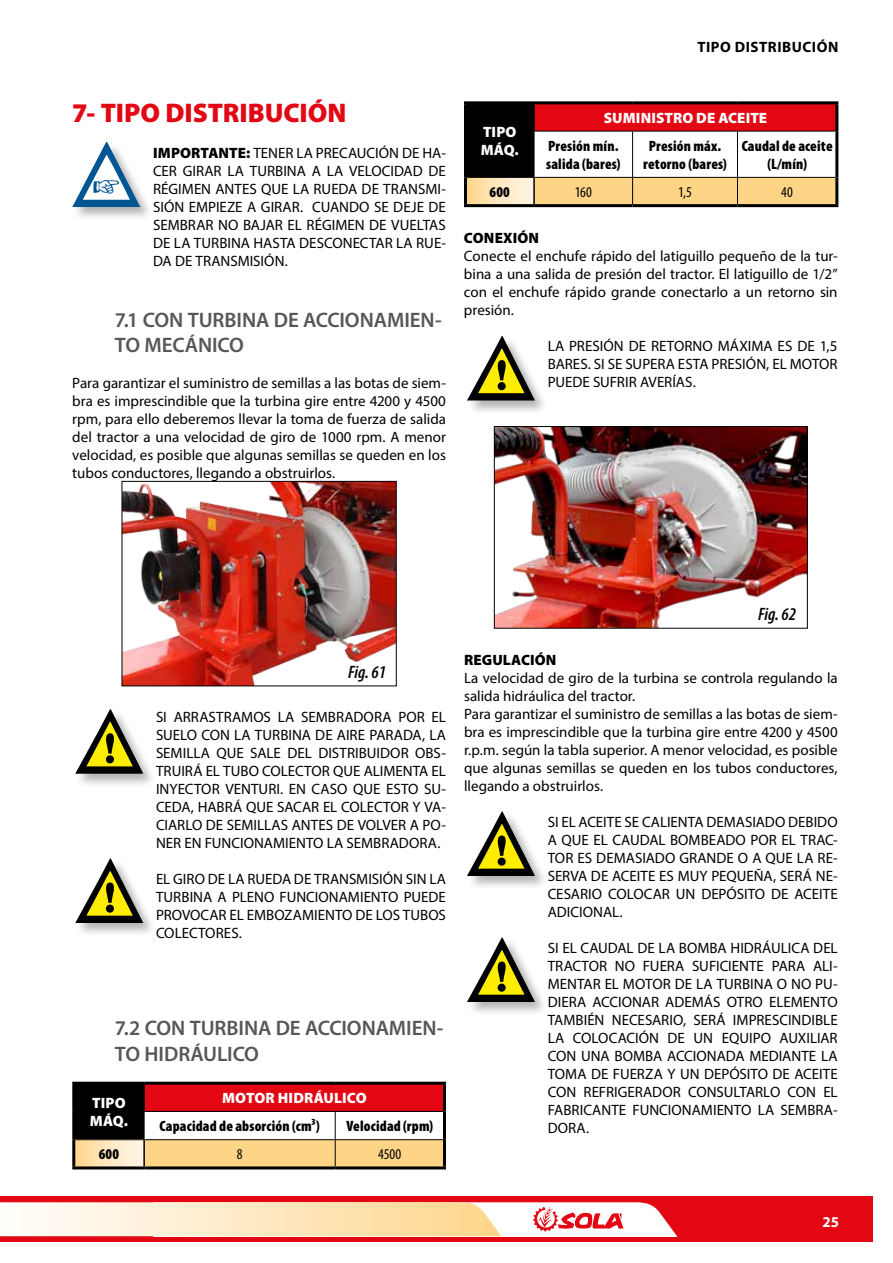
<style>
.page{position:relative;width:893px;height:1263px;background:#fff}
.page>*{position:absolute;margin:0;border:0;box-sizing:border-box;transform-origin:0 0}
.t1{font:900 27px "Myriad Pro";color:#e30613}
.t2{font:600 21px/25.2px "Myriad Pro";letter-spacing:-.005em;color:#575756}
.t3{font:italic 600 condensed 18px "Myriad Pro";color:#000}
.t4{font:15px/18px "Myriad Pro";color:#000;text-align:justify}
.t5{font:900 condensed 15px/18px "Myriad Pro";letter-spacing:.01em;color:#000;text-align:center}
.t6{font:900 15px/18px "Myriad Pro";letter-spacing:.005em;color:#fff}
.t7{font:900 15px "Myriad Pro";letter-spacing:.01em;color:#000}
.t8{font:700 15px "Myriad Pro";letter-spacing:.035em;color:#000}
.t9{font:condensed 15px "Myriad Pro";letter-spacing:.005em;color:#000}
.t10{font:700 15px "Myriad Pro";color:#fff}
.s1{font-weight:900}
</style>
<div class="page">
<div style="left:0;top:1196px;width:872px;height:45px;background:#e30613"></div>
<svg style="left:0;top:1202px;width:677px;height:34px;background:#fde0c7"></svg>
<img style="left:121px;top:481px;width:276px;height:205px">
<div style="left:74px;top:1083px;width:70px;height:57px;background:#000"></div>
<div style="left:144px;top:1083px;width:300px;height:28px;background:#e30613"></div>
<div style="left:74px;top:1140px;width:70px;height:28px;background:linear-gradient(to right,#fed78f,#fff7eb)"></div>
<hr style="left:72px;top:1082px;width:72px;height:3px;background:#000">
<hr style="left:72px;top:1085px;width:3px;height:26px;background:#000">
<hr style="left:72px;top:1111px;width:3px;height:29px;background:#000">
<hr style="left:72px;top:1140px;width:3px;height:26px;background:#000">
<hr style="left:72px;top:1166px;width:72px;height:3px;background:#000">
<hr style="left:144px;top:1082px;width:191px;height:3px;background:#000">
<hr style="left:335px;top:1082px;width:111px;height:3px;background:#000">
<hr style="left:443px;top:1085px;width:3px;height:26px;background:#000">
<hr style="left:443px;top:1111px;width:3px;height:29px;background:#000">
<hr style="left:443px;top:1140px;width:3px;height:26px;background:#000">
<hr style="left:144px;top:1166px;width:191px;height:3px;background:#000">
<hr style="left:335px;top:1166px;width:111px;height:3px;background:#000">
<hr style="left:143px;top:1085px;width:2px;height:26px;background:#000">
<hr style="left:143px;top:1140px;width:2px;height:26px;background:#000">
<svg style="left:144px;top:1111px;width:300px;height:57px"></svg>
<hr style="left:75px;top:1139px;width:70px;height:1px;background:#000">
<div style="left:465px;top:103px;width:69px;height:74px;background:#000"></div>
<div style="left:534px;top:103px;width:303px;height:28px;background:#e30613"></div>
<div style="left:465px;top:177px;width:69px;height:29px;background:linear-gradient(to right,#fed78e,#fff7eb)"></div>
<hr style="left:464px;top:101px;width:70px;height:3px;background:#000">
<hr style="left:464px;top:104px;width:3px;height:27px;background:#000">
<hr style="left:464px;top:131px;width:3px;height:46px;background:#000">
<hr style="left:464px;top:177px;width:3px;height:27px;background:#000">
<hr style="left:464px;top:204px;width:70px;height:3px;background:#000">
<hr style="left:534px;top:101px;width:99px;height:3px;background:#000">
<hr style="left:633px;top:101px;width:104px;height:3px;background:#000">
<hr style="left:737px;top:101px;width:101px;height:3px;background:#000">
<hr style="left:835px;top:104px;width:3px;height:27px;background:#000">
<hr style="left:835px;top:131px;width:3px;height:46px;background:#000">
<hr style="left:835px;top:177px;width:3px;height:27px;background:#000">
<hr style="left:534px;top:204px;width:99px;height:3px;background:#000">
<hr style="left:633px;top:204px;width:104px;height:3px;background:#000">
<hr style="left:737px;top:204px;width:101px;height:3px;background:#000">
<hr style="left:533px;top:104px;width:2px;height:27px;background:#000">
<hr style="left:533px;top:178px;width:2px;height:26px;background:#000">
<svg style="left:534px;top:131px;width:303px;height:75px"></svg>
<hr style="left:534px;top:131px;width:1px;height:46px;background:#000">
<hr style="left:467px;top:177px;width:67px;height:1px;background:#000">
<img style="left:494px;top:426px;width:314px;height:203px">
<div style="left:71px;top:141px;width:83px;height:81px;background:#000;opacity:.3"></div>
<svg style="left:72px;top:142px;width:68px;height:65px"></svg>
<div style="left:74px;top:708px;width:83px;height:80px;background:#000;opacity:.3"></div>
<svg style="left:75px;top:709px;width:68px;height:65px"></svg>
<div style="left:106px;top:755px;width:8px;height:8px;background:#000;border-radius:50%"></div>
<div style="left:74px;top:858px;width:83px;height:79px;background:#000;opacity:.3"></div>
<svg style="left:75px;top:858px;width:68px;height:65px"></svg>
<div style="left:106px;top:904px;width:8px;height:9px;background:#000;border-radius:50%"></div>
<div style="left:466px;top:335px;width:82px;height:80px;background:#000;opacity:.3"></div>
<svg style="left:467px;top:336px;width:68px;height:65px"></svg>
<div style="left:498px;top:382px;width:8px;height:8px;background:#000;border-radius:50%"></div>
<div style="left:466px;top:811px;width:82px;height:79px;background:#000;opacity:.3"></div>
<svg style="left:467px;top:811px;width:68px;height:65px"></svg>
<div style="left:498px;top:857px;width:8px;height:9px;background:#000;border-radius:50%"></div>
<div style="left:466px;top:937px;width:82px;height:79px;background:#000;opacity:.3"></div>
<svg style="left:467px;top:937px;width:68px;height:65px"></svg>
<div style="left:498px;top:983px;width:8px;height:9px;background:#000;border-radius:50%"></div>
<h1 class="t1" style="left:72px;top:94px;width:276px">7- TIPO DISTRIBUCIÓN</h1>
<p class="t4" style="left:153px;top:143px;width:294px"><span class="s1">IMPORTANTE:</span> TENER LA PRECAUCIÓN DE HA-CER GIRAR LA TURBINA A LA VELOCIDAD DE RÉGIMEN ANTES QUE LA RUEDA DE TRANSMI-SIÓN EMPIEZE A GIRAR. CUANDO SE DEJE DE SEMBRAR NO BAJAR EL RÉGIMEN DE VUELTAS DE LA TURBINA HASTA DESCONECTAR LA RUE-DA DE TRANSMISIÓN.</p>
<h2 class="t2" style="left:115px;top:307px;width:328px">7.1 CON TURBINA DE ACCIONAMIEN-<br>TO MECÁNICO</h2>
<p class="t4" style="left:72px;top:374px;width:375px">Para garantizar el suministro de semillas a las botas de siem&shy;bra es imprescindible que la turbina gire entre 4200 y 4500 rpm, para ello deberemos llevar la toma de fuerza de salida del tractor a una velocidad de giro de 1000 rpm. A menor velocidad, es posible que algunas semillas se queden en los tubos conductores, llegando a obstruirlos.</p>
<p class="t6" style="left:481px;top:122px;width:40px">TIPO<br>MÁQ.</p>
<p class="t8" style="left:697px;top:38px;width:143px">TIPO DISTRIBUCIÓN</p>
<p class="t6" style="left:604px;top:108px;width:165px">SUMINISTRO DE ACEITE</p>
<p class="t5" style="left:546px;top:136px;width:76px;text-align:left">Presión mín. salida (bares)</p>
<p class="t5" style="left:643px;top:136px;width:85px">Presión máx. retorno (bares)</p>
<p class="t5" style="left:742px;top:136px;width:92px">Caudal de aceite (L/mín)</p>
<p class="t5" style="left:490px;top:183px;width:22px">600</p>
<p class="t9" style="left:575px;top:183px;width:19px">160</p>
<p class="t9" style="left:678px;top:183px;width:15px">1,5</p>
<p class="t9" style="left:781px;top:183px;width:13px">40</p>
<p class="t7" style="left:464px;top:228px;width:77px">CONEXIÓN</p>
<p class="t4" style="left:464px;top:247px;width:375px">Conecte el enchufe rápido del latiguillo pequeño de la tur&shy;bina a una salida de presión del tractor. El latiguillo de 1/2” con el enchufe rápido grande conectarlo a un retorno sin presión.</p>
<p class="t4" style="left:548px;top:337px;width:291px">LA PRESIÓN DE RETORNO MÁXIMA ES DE 1,5<br>BARES. SI SE SUPERA ESTA PRESIÓN, EL MOTOR PUEDE SUFRIR AVERÍAS.</p>
<p class="t3" style="left:348px;top:661px;width:40px">Fig. 61</p>
<p class="t4" style="left:156px;top:708px;width:291px">SI ARRASTRAMOS LA SEMBRADORA POR EL SUELO CON LA TURBINA DE AIRE PARADA, LA SEMILLA QUE SALE DEL DISTRIBUIDOR OBS-TRUIRÁ EL TUBO COLECTOR QUE ALIMENTA EL INYECTOR VENTURI. EN CASO QUE ESTO SU-CEDA, HABRÁ QUE SACAR EL COLECTOR Y VA-CIARLO DE SEMILLAS ANTES DE VOLVER A PO-NER EN FUNCIONAMIENTO LA SEMBRADORA.</p>
<p class="t4" style="left:156px;top:870px;width:291px">EL GIRO DE LA RUEDA DE TRANSMISIÓN SIN LA TURBINA A PLENO FUNCIONAMIENTO PUEDE PROVOCAR EL EMBOZAMIENTO DE LOS TUBOS COLECTORES.</p>
<h2 class="t2" style="left:115px;top:1015px;width:330px">7.2 CON TURBINA DE ACCIONAMIEN-<br>TO HIDRÁULICO</h2>
<p class="t6" style="left:90px;top:1093px;width:40px">TIPO<br>MÁQ.</p>
<p class="t6" style="left:222px;top:1088px;width:146px">MOTOR HIDRÁULICO</p>
<p class="t5" style="left:160px;top:1117px;width:162px">Capacidad de absorción (cm³)</p>
<p class="t5" style="left:346px;top:1117px;width:88px">Velocidad (rpm)</p>
<p class="t5" style="left:99px;top:1145px;width:22px">600</p>
<p class="t9" style="left:237px;top:1145px;width:7px">8</p>
<p class="t9" style="left:378px;top:1145px;width:25px">4500</p>
<p class="t3" style="left:758px;top:603px;width:40px">Fig. 62</p>
<p class="t7" style="left:464px;top:649px;width:94px">REGULACIÓN</p>
<p class="t4" style="left:464px;top:668px;width:375px;text-align:left">La velocidad de giro de la turbina se controla regulando la salida hidráulica del tractor.<br>Para garantizar el suministro de semillas a las botas de siem&shy;bra es imprescindible que la turbina gire entre 4200 y 4500 r.p.m. según la tabla superior. A menor velocidad, es posible que algunas semillas se queden en los tubos conductores, llegando a obstruirlos.</p>
<p class="t4" style="left:548px;top:812px;width:291px">SI EL ACEITE SE CALIENTA DEMASIADO DEBIDO A QUE EL CAUDAL BOMBEADO POR EL TRAC-TOR ES DEMASIADO GRANDE O A QUE LA RE-SERVA DE ACEITE ES MUY PEQUEÑA, SERÁ NE-CESARIO COLOCAR UN DEPÓSITO DE ACEITE ADICIONAL.</p>
<p class="t4" style="left:548px;top:938px;width:291px">SI EL CAUDAL DE LA BOMBA HIDRÁULICA DEL TRACTOR NO FUERA SUFICIENTE PARA ALI-MENTAR EL MOTOR DE LA TURBINA O NO PU-DIERA ACCIONAR ADEMÁS OTRO ELEMENTO TAMBIÉN NECESARIO, SERÁ IMPRESCINDIBLE LA COLOCACIÓN DE UN EQUIPO AUXILIAR CON UNA BOMBA ACCIONADA MEDIANTE LA TOMA DE FUERZA Y UN DEPÓSITO DE ACEITE CON REFRIGERADOR CONSULTARLO CON EL FABRICANTE FUNCIONAMIENTO LA SEMBRA-DORA.</p>
<p class="t10" style="left:823px;top:1212px;width:18px">25</p>
</div>
